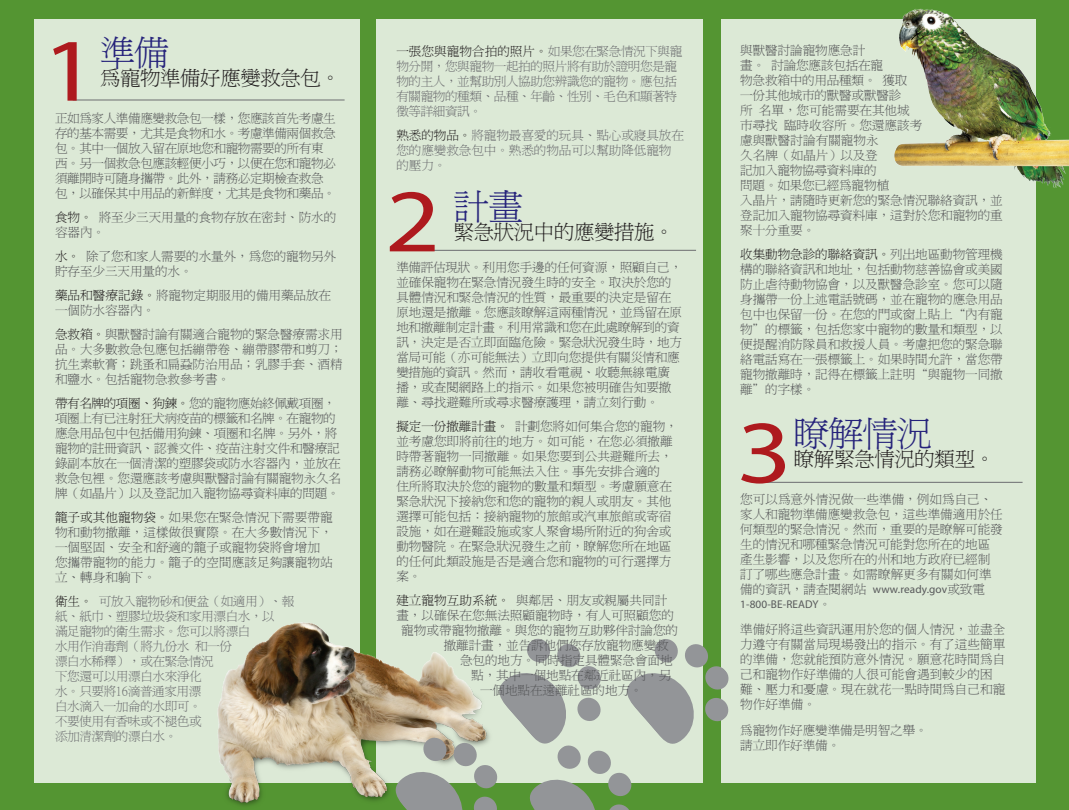
<style>
.page{position:relative;width:1069px;height:810px;background:#fff}
.page>*{position:absolute;margin:0;border:0;box-sizing:border-box;transform-origin:0 0}
.t1{font:90px "Myriad Pro";color:#ae1a1e;scale:1.2 1}
.t2{font:35px "Ming Li U";letter-spacing:-.025em;color:#26237b}
.t3{font:20.25px "Ming Li U";letter-spacing:-.01em;color:#231f20}
.t4{font:12.5px/15px "Ming Li U";color:#57585a}
.t5{font:12.5px/15px "Ming Li U";letter-spacing:-.025em;color:#6c6d70}
.t6{font:12.5px/15px "Ming Li U";letter-spacing:-.025em;color:#57585a}
.t7{font:12.5px/15px "Ming Li U";color:#6c6d70}
.t8{font:11.25px "Myriad Pro";letter-spacing:.01em;color:#57585a}
.s1{color:#231f20}
.s2{font-family:"Myriad Pro";font-size:11.25px}
.s3{font-family:"Ming Li U";font-size:12.5px}
</style>
<div class="page">
<div style="left:708px;top:0;width:361px;height:810px;background:#549532"></div>
<div style="left:720px;top:19px;width:315px;height:764px;background:#dce9d6"></div>
<div style="left:0;top:0;width:359px;height:810px;background:#549532"></div>
<div style="left:348px;top:0;width:372px;height:810px;background:#549532"></div>
<div style="left:34px;top:19px;width:325px;height:764px;background:#dce9d6"></div>
<div style="left:376px;top:19px;width:326px;height:764px;background:#dce9d6"></div>
<hr style="left:73px;top:100px;width:272px;height:1px;background:#6c6d70">
<img style="left:217px;top:612px;width:170px;height:194px">
<svg style="left:387px;top:637px;width:342px;height:173px"></svg>
<hr style="left:391px;top:250px;width:305px;height:1px;background:#6c6d70">
<hr style="left:758px;top:482px;width:264px;height:1px;background:#6c6d70">
<img style="left:894px;top:8px;width:175px;height:194px">
<p class="t1" style="left:42px;top:15px;width:48px">1</p>
<p class="t2" style="left:100px;top:35px;width:71px">準備</p>
<p class="t3" style="left:100px;top:68px;width:242px">為寵物準備好應變救急包。</p>
<p class="t6" style="left:55px;top:111px;width:282px">正如為家人準備應變救急包一樣，您應該首先考慮生存的基本需要，尤其是食物和水。考慮準備兩個救急包。其中一個放入留在原地您和寵物需要的所有東西。另一個救急包應該輕便小巧，以便在您和寵物必須離開時可隨身攜帶。此外，請務必定期檢查救急包，以確保其中用品的新鮮度，尤其是食物和藥品。</p>
<p class="t4" style="left:55px;top:210px;width:283px"><span class="s1">食物。</span> 將至少三天用量的食物存放在密封、防水的容器內。</p>
<p class="t4" style="left:55px;top:249px;width:283px"><span class="s1">水。</span> 除了您和家人需要的水量外，為您的寵物另外貯存至少三天用量的水。</p>
<p class="t4" style="left:55px;top:288px;width:278px"><span class="s1">藥品和醫療記錄。</span>將寵物定期服用的備用藥品放在一個防水容器內。</p>
<p class="t4" style="left:55px;top:327px;width:289px;text-align:justify"><span class="s1">急救箱。</span>與獸醫討論有關適合寵物的緊急醫療需求用品。大多數救急包應包括繃帶卷、繃帶膠帶和剪刀；抗生素軟膏；跳蚤和扁蝨防治用品；乳膠手套、酒精和鹽水。包括寵物急救參考書。</p>
<p class="t4" style="left:55px;top:396px;width:287px"><span class="s1">帶有名牌的項圈、狗鍊。</span>您的寵物應始終佩戴項圈，項圈上有已注射狂犬病疫苗的標籤和名牌。在寵物的應急用品包中包括備用狗鍊、項圈和名牌。另外，將寵物的註冊資訊、認養文件、疫苗注射文件和醫療記錄副本放在一個清潔的塑膠袋或防水容器內，並放在救急包裡。您還應該考慮與獸醫討論有關寵物永久名牌（如晶片）以及登記加入寵物協尋資料庫的問題。</p>
<p class="t4" style="left:55px;top:510px;width:279px"><span class="s1">籠子或其他寵物袋。</span>如果您在緊急情況下需要帶寵物和動物撤離，這樣做很實際。在大多數情況下，一個堅固、安全和舒適的籠子或寵物袋將會增加您攜帶寵物的能力。籠子的空間應該足夠讓寵物站立、轉身和躺下。</p>
<p class="t5" style="left:55px;top:594px;width:241px"><span class="s1">衛生。</span> 可放入寵物砂和便盆（如適用）、報紙、紙巾、塑膠垃圾袋和家用漂白水，以<br>滿足寵物的衛生需求。您可以將漂白<br>水用作消毒劑（將九份水 和一份<br>漂白水稀釋），或在緊急情況<br>下您還可以用漂白水來淨化<br>水。只要將16滴普通家用漂<br>白水滴入一加侖的水即可。<br>不要使用有香味或不褪色或<br>添加清潔劑的漂白水。</p>
<p class="t5" style="left:396px;top:44px;width:287px"><span class="s1">一張您與寵物合拍的照片。</span>如果您在緊急情況下與寵物分開，您與寵物一起拍的照片將有助於證明您是寵物的主人，並幫助別人協助您辨識您的寵物。應包括有關寵物的種類、品種、年齡、性別、毛色和顯著特徵等詳細資訊。</p>
<p class="t7" style="left:396px;top:128px;width:289px"><span class="s1">熟悉的物品。</span>將寵物最喜愛的玩具、點心或寢具放在您的應變救急包中。熟悉的物品可以幫助降低寵物的壓力。</p>
<p class="t2" style="left:454px;top:189px;width:71px">計畫</p>
<p class="t1" style="left:385px;top:166px;width:48px">2</p>
<p class="t3" style="left:454px;top:222px;width:222px">緊急狀況中的應變措施。</p>
<p class="t4" style="left:396px;top:260px;width:287px">準備評估現狀。利用您手邊的任何資源，照顧自己，並確保寵物在緊急情況發生時的安全。取決於您的具體情況和緊急情況的性質，最重要的決定是留在原地還是撤離。您應該瞭解這兩種情況，並為留在原地和撤離制定計畫。利用常識和您在此處瞭解到的資訊，決定是否立即面臨危險。緊急狀況發生時，地方當局可能（亦可能無法）立即向您提供有關災情和應變措施的資訊。然而，請收看電視、收聽無線電廣播，或查閱網路上的指示。如果您被明確告知要撤離、尋找避難所或尋求醫療護理，請立刻行動。</p>
<p class="t4" style="left:396px;top:419px;width:283px"><span class="s1">擬定一份撤離計畫。</span> 計劃您將如何集合您的寵物，並考慮您即將前往的地方。如可能，在您必須撤離時帶著寵物一同撤離。如果您要到公共避難所去，請務必瞭解動物可能無法入住。事先安排合適的<br>住所將取決於您的寵物的數量和類型。考慮願意在緊急狀況下接納您和您的寵物的親人或朋友。其他選擇可能包括：接納寵物的旅館或汽車旅館或寄宿設施，如在避難設施或家人聚會場所附近的狗舍或動物醫院。在緊急狀況發生之前，瞭解您所在地區的任何此類設施是否是適合您和寵物的可行選擇方案。</p>
<p class="t4" style="left:396px;top:593px;width:272px"><span class="s1">建立寵物互助系統。</span> 與鄰居、朋友或親屬共同計</p>
<p class="t4" style="left:396px;top:608px;width:279px">畫，以確保在您無法照顧寵物時，有人可照顧您的</p>
<p class="t4" style="left:401px;top:623px;width:278px">寵物或帶寵物撤離。與您的寵物互助夥伴討論您的</p>
<p class="t4" style="left:444px;top:638px;width:226px">撤離計畫，並告訴他們您存放寵物應變救</p>
<p class="t4" style="left:460px;top:653px;width:214px">急包的地方。同時指定具體緊急會面地</p>
<p class="t4" style="left:471px;top:668px;width:201px">點，其中一個地點在鄰近社區內，另</p>
<p class="t4" style="left:480px;top:683px;width:164px">一個地點在遠離社區的地方。</p>
<p class="t4" style="left:740px;top:42px;width:264px">與獸醫討論寵物應急計<br>畫。 討論您應該包括在寵<br>物急救箱中的用品種類。 獲取<br>一份其他城市的獸醫或獸醫診<br>所 名單，您可能需要在其他城<br>市尋找 臨時收容所。您還應該考<br>慮與獸醫討論有關寵物永<br>久名牌（如晶片）以及登<br>記加入寵物協尋資料庫的<br>問題。如果您已經為寵物植<br>入晶片，請隨時更新您的緊急情況聯絡資訊，並登記加入寵物協尋資料庫，這對於您和寵物的重聚十分重要。</p>
<p class="t4" style="left:740px;top:246px;width:264px;text-align:justify"><span class="s1">收集動物急診的聯絡資訊。</span>列出地區動物管理機構的聯絡資訊和地址，包括動物慈善協會或美國防止虐待動物協會，以及獸醫急診室。您可以隨身攜帶一份上述電話號碼，並在寵物的應急用品包中也保留一份。在您的門或窗上貼上“內有寵物”的標籤，包括您家中寵物的數量和類型，以便提醒消防隊員和救援人員。考慮把您的緊急聯絡電話寫在一張標籤上。如果時間允許，當您帶寵物撤離時，記得在標籤上註明“與寵物一同撤離”的字樣。</p>
<p class="t1" style="left:736px;top:397px;width:48px">3</p>
<p class="t2" style="left:794px;top:416px;width:139px">瞭解情況</p>
<p class="t3" style="left:794px;top:449px;width:202px">瞭解緊急情況的類型。</p>
<p class="t4" style="left:740px;top:491px;width:264px">您可以為意外情況做一些準備，例如為自己、家人和寵物準備應變救急包，這些準備適用於任何類型的緊急情況。然而，重要的是瞭解可能發生的情況和哪種緊急情況可能對您所在的地區產生影響，以及您所在的州和地方政府已經制訂了哪些應急計畫。如需瞭解更多有關如何準備的資訊，請查閱網站 <span class="s2">www.ready.gov</span>或致電</p>
<p class="t8" style="left:740px;top:597px;width:92px">1-800-BE-READY<span class="s3">。</span></p>
<p class="t4" style="left:740px;top:622px;width:267px">準備好將這些資訊運用於您的個人情況，並盡全力遵守有關當局現場發出的指示。有了這些簡單的準備，您就能預防意外情況。願意花時間為自己和寵物作好準備的人很可能會遇到較少的困難、壓力和憂慮。現在就花一點時間為自己和寵物作好準備。</p>
<p class="t4" style="left:740px;top:723px;width:189px">為寵物作好應變準備是明智之舉。請立即作好準備。</p>
</div>
